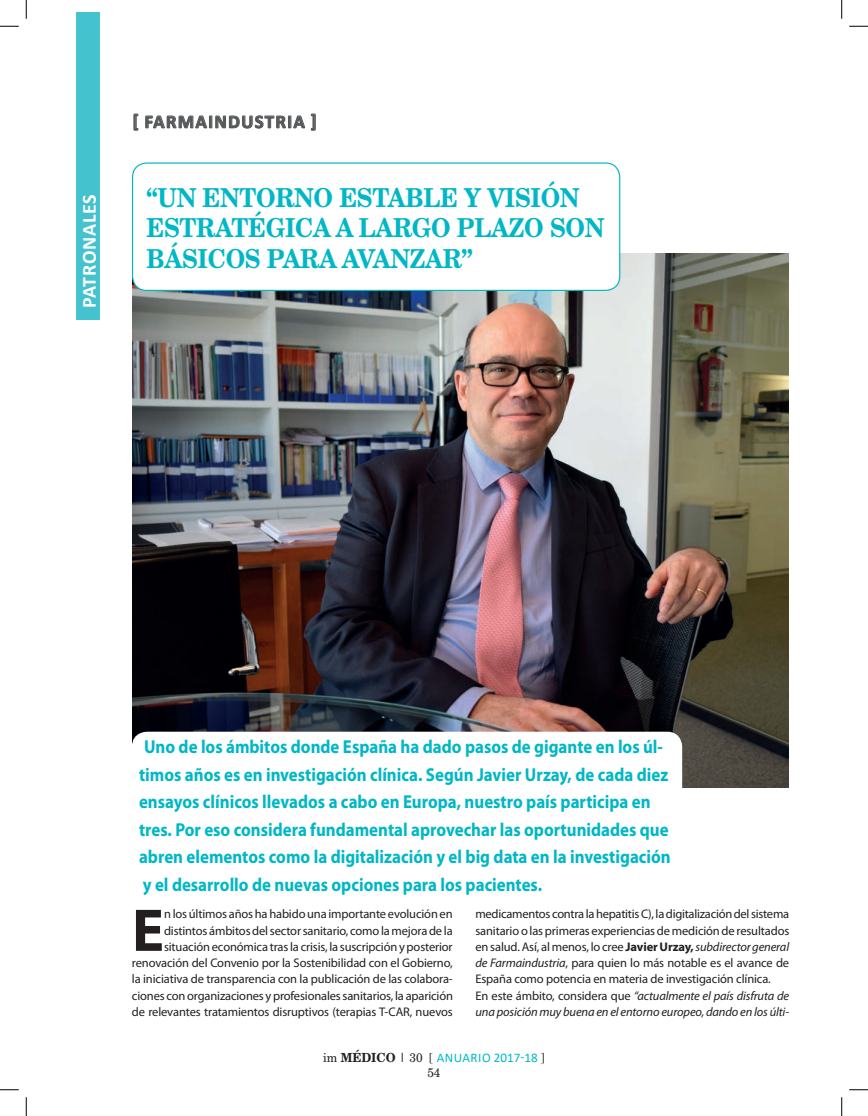
<style>
.page{position:relative;width:868px;height:1116px;background:#fff}
.page>*{position:absolute;margin:0;border:0;box-sizing:border-box;transform-origin:0 0}
.t1{font:700 60.75px "Myriad";color:#231f20}
.t2{font:700 26px/30.8px "New Brunswick";letter-spacing:-.01em;color:#00b7c5;scale:.9 1}
.t3{font:700 20px "Calibri";letter-spacing:.04em;color:#fff}
.t4{font:700 18.75px/27.5px "Myriad Pro";color:#00b7c5;scale:.9 1}
.t5{font:700 18.75px "Calibri";letter-spacing:.07em;color:#57585a}
.t6{font:13.12px "Calibri";letter-spacing:.03em;color:#00b7c5}
.t7{font:12.5px/16.2px "Myriad Pro";letter-spacing:-.01em;color:#231f20;text-align:right}
.t8{font:12.5px "New Brunswick";color:#231f20;scale:.95 1}
.s1{font-weight:700}
.s2{font-style:italic}
.s3{font-family:"New Brunswick";font-size:12.5px;color:#231f20}
.s4{font-family:"New Brunswick";font-weight:700;font-size:12.5px;color:#231f20}
</style>
<div class="page">
<img style="left:133px;top:254px;width:655px;height:533px">
<div style="left:132px;top:163px;width:487px;height:127px;background:#fff;border-radius:14px"></div>
<div style="left:132px;top:162px;width:488px;height:129px;border:1px solid #00b7c5;border-radius:14px"></div>
<div style="left:132px;top:731px;width:550px;height:167px;background:#fff;border-radius:15px"></div>
<svg style="left:133px;top:113px;width:6px;height:18px"></svg>
<svg style="left:145px;top:115px;width:160px;height:14px"></svg>
<svg style="left:311px;top:113px;width:5px;height:18px"></svg>
<div style="left:76px;top:12px;width:24px;height:307px;background:#44c2ce"></div>
<svg style="left:0;top:25px;width:19px;height:2px"></svg>
<svg style="left:849px;top:25px;width:18px;height:2px"></svg>
<svg style="left:0;top:1089px;width:19px;height:1px"></svg>
<svg style="left:849px;top:1089px;width:18px;height:1px"></svg>
<svg style="left:25px;top:0;width:2px;height:19px"></svg>
<svg style="left:25px;top:1097px;width:2px;height:18px"></svg>
<svg style="left:841px;top:0;width:1px;height:19px"></svg>
<svg style="left:841px;top:1097px;width:1px;height:18px"></svg>
<h3 class="t3" style="left:75px;top:308px;width:116px;rotate:-90deg">PATRONALES</h3>
<h3 class="t5" style="left:133px;top:108px;width:185px">[ FARMAINDUSTRIA ]</h3>
<h2 class="t2" style="left:146px;top:181px;width:510px">“UN ENTORNO ESTABLE Y VISIÓN<br>ESTRATÉGICA A LARGO PLAZO SON<br>BÁSICOS PARA AVANZAR”</h2>
<p class="t4" style="left:139px;top:732px;width:592px">Uno de los ámbitos donde España ha dado pasos de gigante en los úl&shy;timos años es en investigación clínica. Según Javier Urzay, de cada diez ensayos clínicos llevados a cabo en Europa, nuestro país participa en tres. Por eso considera fundamental aprovechar las oportunidades que abren elementos como la digitalización y el big data en la investigación y el desarrollo de nuevas opciones para los pacientes.</p>
<p class="t7" style="left:132px;top:905px;width:322px">n los últimos años ha habido una importante evolución en distintos ámbitos del sector sanitario, como la mejora de la situación económica tras la crisis, la suscripción y posterior renovación del Convenio por la Sostenibilidad con el Gobierno, la iniciativa de transparencia con la publicación de las colabora&shy;ciones con organizaciones y profesionales sanitarios, la aparición de relevantes tratamientos disruptivos (terapias T-CAR, nuevos</p>
<p class="t7" style="left:475px;top:905px;width:315px;text-align:left">medicamentos contra la hepatitis C), la digitalización del sistema sanitario o las primeras experiencias de medición de resultados en salud. Así, al menos, lo cree <span class="s1">Javier Urzay,</span><span class="s2">subdirector general de Farmaindustria</span>, para quien lo más notable es el avance de España como potencia en materia de investigación clínica<span class="s2">.<br></span>En este ámbito, considera que <span class="s2">“actualmente el país disfruta de una posición muy buena en el entorno europeo, dando en los últi-</span></p>
<h1 class="t1" style="left:132px;top:899px;width:34px">E</h1>
<p class="t6" style="left:323px;top:1048px;width:223px"><span class="s3">im</span> <span class="s4">MÉDICO</span> <span class="s3">| 30 [</span> ANUARIO 2017-18 <span class="s3">]</span></p>
<p class="t8" style="left:427px;top:1064px;width:15px">54</p>
</div>
